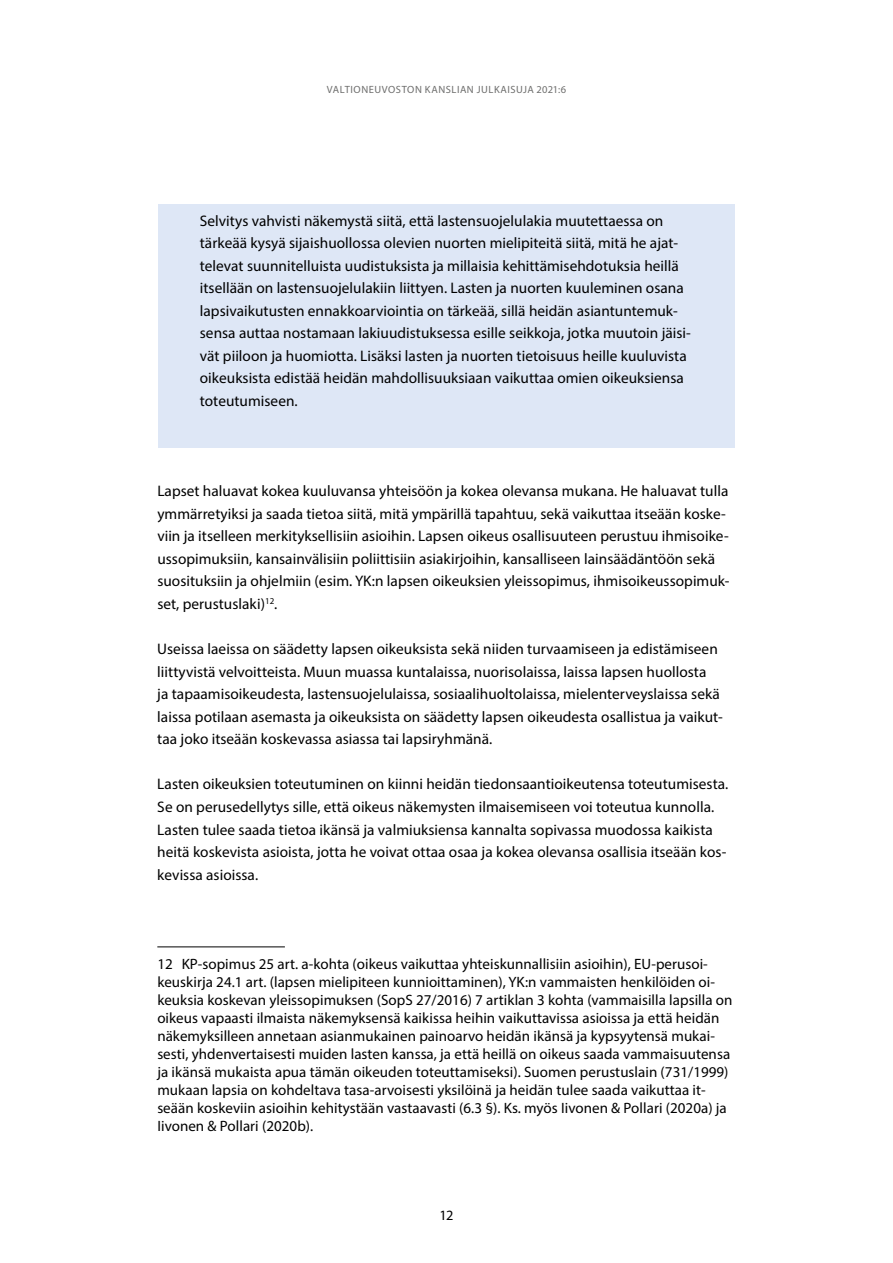
<style>
.page{position:relative;width:893px;height:1263px;background:#fff}
.page>*{position:absolute;margin:0;border:0;box-sizing:border-box;transform-origin:0 0}
._01_Leipä{font:15.3px/22.5px "Myriad Pro";letter-spacing:.005em;color:#000}
.Laatikkoteksti{font:15.3px/22.5px "Myriad Pro";letter-spacing:.005em;color:#000}
._04_Alaviite{font:15px/18px "Myriad Pro";letter-spacing:.005em;color:#000}
.t1{font:14.25px "Myriad Pro";color:#000}
.t2{font:10.5px "Myriad Pro";letter-spacing:.01em;color:#6e6e6d}
</style>
<div class="page">
<div style="left:158px;top:205px;width:577px;height:243px;background:#dee7f6"></div>
<hr style="left:157px;top:947px;width:128px;height:1px;background:#000">
<p class="t2" style="left:327px;top:83px;width:8px">Valtioneuvoston</p>
<p class="t2" style="left:425px;top:83px;width:7px">kanslian</p>
<p class="t2" style="left:477px;top:83px;width:7px">julkaisuja</p>
<p class="t2" style="left:537px;top:83px;width:31px">2021:6</p>
<p class="Laatikkoteksti" style="left:200px;top:209px;width:493px">Selvitys vahvisti näkemystä siitä, että lastensuojelulakia muutettaessa on tärkeää kysyä sijaishuollossa olevien nuorten mielipiteitä siitä, mitä he ajat&shy;televat suunnitelluista uudistuksista ja millaisia kehittämisehdotuksia heillä itsellään on lastensuojelulakiin liittyen. Lasten ja nuorten kuuleminen osana lapsivaikutusten ennakkoarviointia on tärkeää, sillä heidän asiantuntemuk&shy;sensa auttaa nostamaan lakiuudistuksessa esille seikkoja, jotka muutoin jäisi&shy;vät piiloon ja huomiotta. Lisäksi lasten ja nuorten tietoisuus heille kuuluvista oikeuksista edistää heidän mahdollisuuksiaan vaikuttaa omien oikeuksiensa toteutumiseen.</p>
<p class="_01_Leipä" style="left:157px;top:480px;width:574px">Lapset haluavat kokea kuuluvansa yhteisöön ja kokea olevansa mukana. He haluavat tulla ymmärretyiksi ja saada tietoa siitä, mitä ympärillä tapahtuu, sekä vaikuttaa itseään koske&shy;viin ja itselleen merkityksellisiin asioihin. Lapsen oikeus osallisuuteen perustuu ihmisoike&shy;ussopimuksiin, kansainvälisiin poliittisiin asiakirjoihin, kansalliseen lainsäädäntöön sekä suosituksiin ja ohjelmiin (esim. YK:n lapsen oikeuksien yleissopimus, ihmisoikeussopimuk&shy;set, perustuslaki)<sup>12</sup>.</p>
<p class="_01_Leipä" style="left:157px;top:637px;width:567px">Useissa laeissa on säädetty lapsen oikeuksista sekä niiden turvaamiseen ja edistämiseen liittyvistä velvoitteista. Muun muassa kuntalaissa, nuorisolaissa, laissa lapsen huollosta<br>ja tapaamisoikeudesta, lastensuojelulaissa, sosiaalihuoltolaissa, mielenterveyslaissa sekä laissa potilaan asemasta ja oikeuksista on säädetty lapsen oikeudesta osallistua ja vaikut&shy;taa joko itseään koskevassa asiassa tai lapsiryhmänä.</p>
<p class="_01_Leipä" style="left:157px;top:773px;width:573px">Lasten oikeuksien toteutuminen on kiinni heidän tiedonsaantioikeutensa toteutumisesta.<br>Se on perusedellytys sille, että oikeus näkemysten ilmaisemiseen voi toteutua kunnolla.<br>Lasten tulee saada tietoa ikänsä ja valmiuksiensa kannalta sopivassa muodossa kaikista heitä koskevista asioista, jotta he voivat ottaa osaa ja kokea olevansa osallisia itseään kos&shy;kevissa asioissa.</p>
<p class="_04_Alaviite" style="left:157px;top:955px;width:577px">12 KP-sopimus 25 art. a-kohta (oikeus vaikuttaa yhteiskunnallisiin asioihin), EU-perusoi&shy;keuskirja 24.1 art. (lapsen mielipiteen kunnioittaminen), YK:n vammaisten henkilöiden oi&shy;keuksia koskevan yleissopimuksen (SopS 27/2016) 7 artiklan 3 kohta (vammaisilla lapsilla on oikeus vapaasti ilmaista näkemyksensä kaikissa heihin vaikuttavissa asioissa ja että heidän näkemyksilleen annetaan asianmukainen painoarvo heidän ikänsä ja kypsyytensä mukai&shy;sesti, yhdenvertaisesti muiden lasten kanssa, ja että heillä on oikeus saada vammaisuutensa ja ikänsä mukaista apua tämän oikeuden toteuttamiseksi). Suomen perustuslain (731/1999) mukaan lapsia on kohdeltava tasa-arvoisesti yksilöinä ja heidän tulee saada vaikuttaa it&shy;seään koskeviin asioihin kehitystään vastaavasti (6.3 §). Ks. myös Iivonen &amp; Pollari (2020a) ja Iivonen &amp; Pollari (2020b).</p>
<p class="t1" style="left:440px;top:1206px;width:15px">12</p>
</div>
